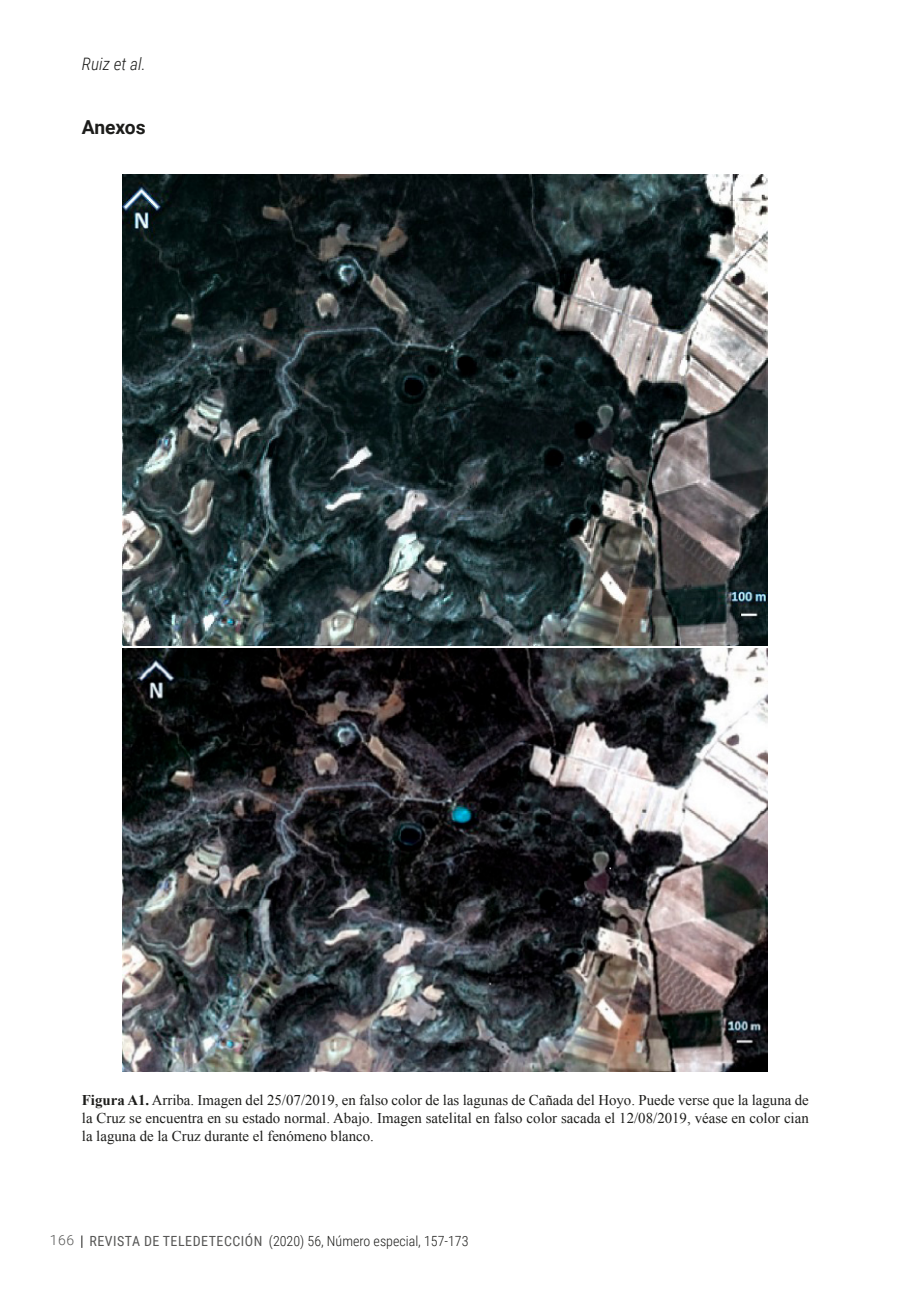
<style>
.page{position:relative;width:908px;height:1300px;background:#fff}
.page>*{position:absolute;margin:0;border:0;box-sizing:border-box;transform-origin:0 0}
.t1{font:700 19.25px "Roboto";color:#1d1d1b}
.t2{font:italic 300 17.15px "Roboto Condensed";color:#1d1d1b}
.t3{font:14.88px/17.8px "Times New Roman";color:#1d1d1b;text-align:justify}
.t4{font:300 14px "Roboto Condensed";color:#1d1d1b}
.t5{font:300 14px "Roboto";color:#575756}
.s1{font-weight:700}
.s2{font-weight:400;color:#575756}
</style>
<div class="page">
<svg style="left:81px;top:1235px;width:1px;height:13px"></svg>
<img style="left:123px;top:175px;width:645px;height:470px">
<img style="left:123px;top:649px;width:645px;height:422px">
<p class="t2" style="left:82px;top:52px;width:65px">Ruiz et al.</p>
<p class="t1" style="left:82px;top:114px;width:65px">Anexos</p>
<p class="t3" style="left:82px;top:1091px;width:728px"><span class="s1">Figura A1.</span> Arriba. Imagen del 25/07/2019, en falso color de las lagunas de Cañada del Hoyo. Puede verse que la laguna de la Cruz se encuentra en su estado normal. Abajo. Imagen satelital en falso color sacada el 12/08/2019, véase en color cian la laguna de la Cruz durante el fenómeno blanco.</p>
<p class="t5" style="left:50px;top:1230px;width:26px">166</p>
<p class="t4" style="left:90px;top:1231px;width:380px"><span class="s2">REVISTA DE TELEDETECCIÓN</span> (2020) 56, Número especial, 157-173</p>
</div>
